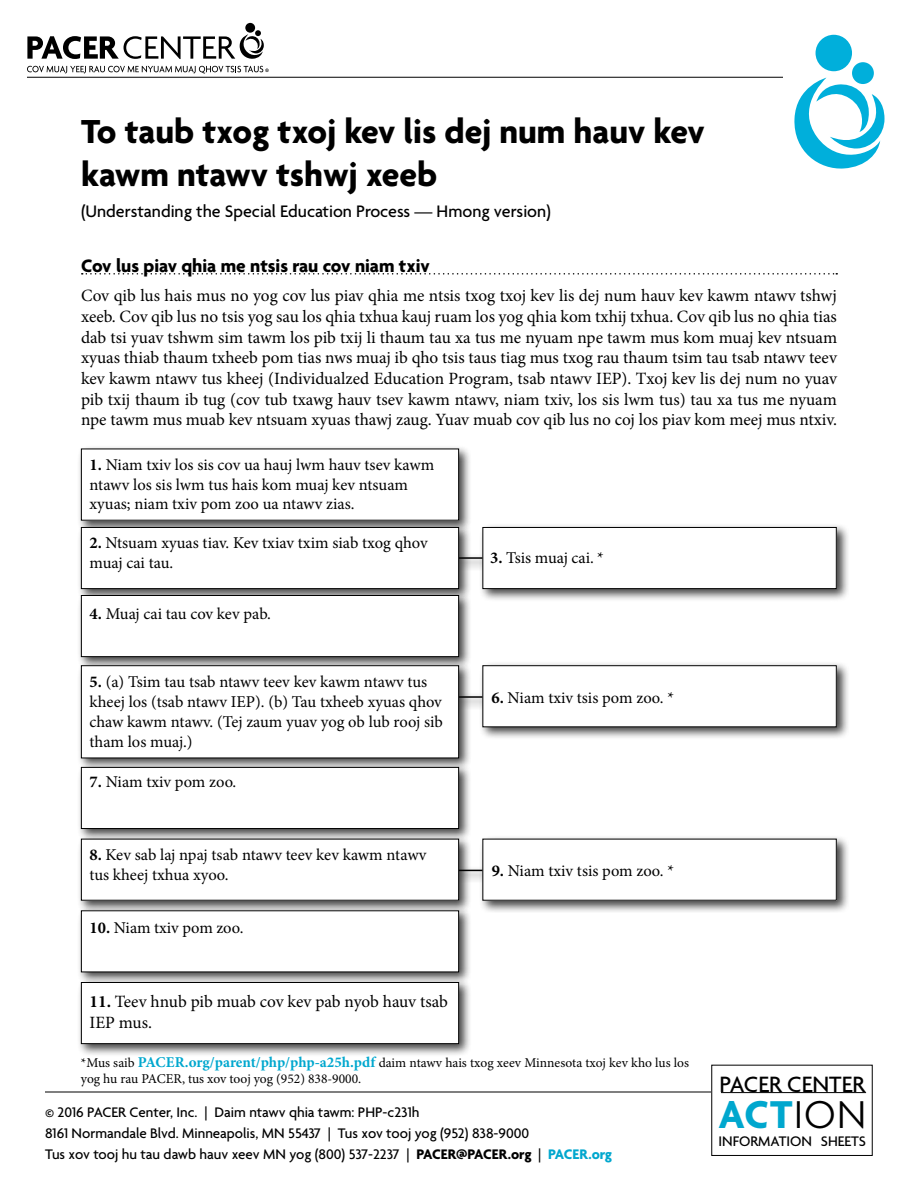
<style>
.page{position:relative;width:918px;height:1188px;background:#fff}
.page>*{position:absolute;margin:0;border:0;box-sizing:border-box;transform-origin:0 0}
.t1{font:700 42px "Agenda";color:#00a7ce}
.t2{font:700 36px/43.2px "Agenda";color:#000}
.t3{font:500 24px "Agenda";color:#000}
.t4{font:700 19.5px "Agenda";color:#000}
.t5{font:500 18px "Agenda";color:#000}
.t6{font:17.25px/20.7px "Minion Pro";letter-spacing:-.005em;color:#000;text-align:justify}
.t7{font:16.5px/19.8px "Minion Pro";color:#000}
.t8{font:500 15px/21px "Agenda";color:#000}
.t9{font:13.5px/16.2px "Minion Pro";letter-spacing:-.005em;color:#000}
.s1{font-weight:700}
.s2{font-weight:700;font-size:15px;color:#00a7ce}
.s3{font-weight:700;color:#00a7ce}
.s4{font-weight:300;color:#000}
</style>
<div class="page">
<div style="left:245px;top:23px;width:10px;height:10px;background:#000;border-radius:50%"></div>
<svg style="left:27px;top:30px;width:237px;height:29px"></svg>
<svg style="left:27px;top:66px;width:242px;height:8px"></svg>
<hr style="left:27px;top:77px;width:756px;height:1px;background:#000">
<hr style="left:45px;top:1092px;width:680px;height:1px;background:#000">
<div style="left:712px;top:1065px;width:160px;height:90px;background:#fff"></div>
<div style="left:711px;top:1065px;width:162px;height:91px;border:1px solid #000"></div>
<hr style="left:721px;top:1092px;width:145px;height:1px;background:#000">
<div style="left:816px;top:35px;width:36px;height:36px;background:#00afdb;border-radius:50%"></div>
<div style="left:852px;top:62px;width:22px;height:22px;background:#00afdb;border-radius:50%"></div>
<svg style="left:794px;top:78px;width:91px;height:91px"></svg>
<div style="left:451px;top:553px;width:44px;height:19px;background:#000;opacity:.75"></div>
<hr style="left:455px;top:557px;width:27px;height:2px;background:#000">
<div style="left:451px;top:692px;width:44px;height:19px;background:#000;opacity:.75"></div>
<hr style="left:455px;top:696px;width:27px;height:2px;background:#000">
<div style="left:451px;top:865px;width:44px;height:19px;background:#000;opacity:.75"></div>
<svg style="left:82px;top:273px;width:755px;height:2px"></svg>
<div style="left:77px;top:444px;width:395px;height:90px;background:#000;opacity:.75"></div>
<div style="left:81px;top:449px;width:378px;height:71px;background:#fff"></div>
<div style="left:77px;top:523px;width:395px;height:79px;background:#000;opacity:.75"></div>
<div style="left:81px;top:527px;width:378px;height:62px;background:#fff"></div>
<div style="left:81px;top:527px;width:378px;height:62px;border:1px solid #000"></div>
<div style="left:77px;top:591px;width:395px;height:79px;background:#000;opacity:.75"></div>
<div style="left:81px;top:596px;width:378px;height:61px;background:#fff"></div>
<div style="left:81px;top:595px;width:378px;height:62px;border:1px solid #000"></div>
<div style="left:77px;top:661px;width:395px;height:110px;background:#000;opacity:.75"></div>
<div style="left:81px;top:666px;width:378px;height:92px;background:#fff"></div>
<div style="left:81px;top:665px;width:378px;height:93px;border:1px solid #000"></div>
<div style="left:77px;top:763px;width:395px;height:79px;background:#000;opacity:.75"></div>
<div style="left:81px;top:767px;width:378px;height:62px;background:#fff"></div>
<div style="left:81px;top:767px;width:378px;height:62px;border:1px solid #000"></div>
<div style="left:77px;top:835px;width:395px;height:78px;background:#000;opacity:.75"></div>
<div style="left:81px;top:839px;width:378px;height:61px;background:#fff"></div>
<div style="left:77px;top:906px;width:395px;height:79px;background:#000;opacity:.75"></div>
<div style="left:81px;top:911px;width:378px;height:61px;background:#fff"></div>
<div style="left:77px;top:978px;width:395px;height:79px;background:#000;opacity:.75"></div>
<div style="left:81px;top:982px;width:378px;height:62px;background:#fff"></div>
<div style="left:81px;top:982px;width:378px;height:62px;border:1px solid #000"></div>
<div style="left:478px;top:523px;width:372px;height:79px;background:#000;opacity:.75"></div>
<div style="left:483px;top:527px;width:353px;height:62px;background:#fff"></div>
<div style="left:482px;top:527px;width:355px;height:62px;border:1px solid #000"></div>
<div style="left:478px;top:661px;width:372px;height:79px;background:#000;opacity:.75"></div>
<div style="left:483px;top:666px;width:353px;height:61px;background:#fff"></div>
<div style="left:482px;top:665px;width:355px;height:62px;border:1px solid #000"></div>
<div style="left:478px;top:835px;width:372px;height:78px;background:#000;opacity:.75"></div>
<div style="left:483px;top:839px;width:353px;height:61px;background:#fff"></div>
<h2 class="t2" style="left:81px;top:109px;width:625px">To taub txog txoj kev lis dej num hauv kev kawm ntawv tshwj xeeb</h2>
<p class="t5" style="left:81px;top:200px;width:471px">(Understanding the Special Education Process — Hmong version)</p>
<p class="t4" style="left:81px;top:253px;width:350px">Cov lus piav qhia me ntsis rau cov niam txiv</p>
<p class="t6" style="left:81px;top:285px;width:758px">Cov qib lus hais mus no yog cov lus piav qhia me ntsis txog txoj kev lis dej num hauv kev kawm ntawv tshwj xeeb. Cov qib lus no tsis yog sau los qhia txhua kauj ruam los yog qhia kom txhij txhua. Cov qib lus no qhia tias dab tsi yuav tshwm sim tawm los pib txij li thaum tau xa tus me nyuam npe tawm mus kom muaj kev ntsuam xyuas thiab thaum txheeb pom tias nws muaj ib qho tsis taus tiag mus txog rau thaum tsim tau tsab ntawv teev kev kawm ntawv tus kheej (Individualzed Education Program, tsab ntawv IEP). Txoj kev lis dej num no yuav pib txij thaum ib tug (cov tub txawg hauv tsev kawm ntawv, niam txiv, los sis lwm tus) tau xa tus me nyuam npe tawm mus muab kev ntsuam xyuas thawj zaug. Yuav muab cov qib lus no coj los piav kom meej mus ntxiv.</p>
<p class="t7" style="left:90px;top:455px;width:346px"><span class="s1">1.</span> Niam txiv los sis cov ua hauj lwm hauv tsev kawm ntawv los sis lwm tus hais kom muaj kev ntsuam xyuas; niam txiv pom zoo ua ntawv zias.</p>
<p class="t7" style="left:90px;top:533px;width:340px"><span class="s1">2.</span> Ntsuam xyuas tiav. Kev txiav txim siab txog qhov muaj cai tau.</p>
<p class="t7" style="left:90px;top:604px;width:183px"><span class="s1">4.</span> Muaj cai tau cov kev pab.</p>
<p class="t7" style="left:90px;top:672px;width:355px"><span class="s1">5.</span> (a) Tsim tau tsab ntawv teev kev kawm ntawv tus kheej los (tsab ntawv IEP). (b) Tau txheeb xyuas qhov chaw kawm ntawv. (Tej zaum yuav yog ob lub rooj sib tham los muaj.)</p>
<p class="t7" style="left:90px;top:772px;width:148px"><span class="s1">7.</span> Niam txiv pom zoo.</p>
<p class="t7" style="left:90px;top:845px;width:339px"><span class="s1">8.</span> Kev sab laj npaj tsab ntawv teev kev kawm ntawv tus kheej txhua xyoo.</p>
<p class="t7" style="left:90px;top:918px;width:156px"><span class="s1">10.</span> Niam txiv pom zoo.</p>
<p class="t7" style="left:490px;top:548px;width:115px"><span class="s1">3.</span> Tsis muaj cai. *</p>
<p class="t7" style="left:491px;top:687px;width:184px"><span class="s1">6.</span> Niam txiv tsis pom zoo. *</p>
<p class="t7" style="left:492px;top:861px;width:184px"><span class="s1">9.</span> Niam txiv tsis pom zoo. *</p>
<p class="t6" style="left:90px;top:991px;width:360px"><span class="s1">11.</span> Teev hnub pib muab cov kev pab nyob hauv tsab<br>IEP mus.</p>
<p class="t9" style="left:81px;top:1055px;width:610px">*Mus saib <span class="s2">PACER.org/parent/php/php-a25h.pdf</span> daim ntawv hais txog xeev Minnesota txoj kev kho lus los yog hu rau PACER, tus xov tooj yog (952) 838-9000.</p>
<p class="t8" style="left:45px;top:1101px;width:569px">© 2016 PACER Center, Inc. | Daim ntawv qhia tawm: PHP-c231h<br>8161 Normandale Blvd. Minneapolis, MN 55437 | Tus xov tooj yog (952) 838-9000<br>Tus xov tooj hu tau dawb hauv xeev MN yog (800) 537-2237 | <span class="s1">PACER@PACER.org</span> | <span class="s3">PACER.org</span></p>
<h3 class="t3" style="left:720px;top:1069px;width:147px">PACER CENTER</h3>
<h1 class="t1" style="left:718px;top:1089px;width:149px">ACT<span class="s4">ION</span></h1>
<p class="t8" style="left:718px;top:1130px;width:149px">INFORMATION SHEETS</p>
</div>
